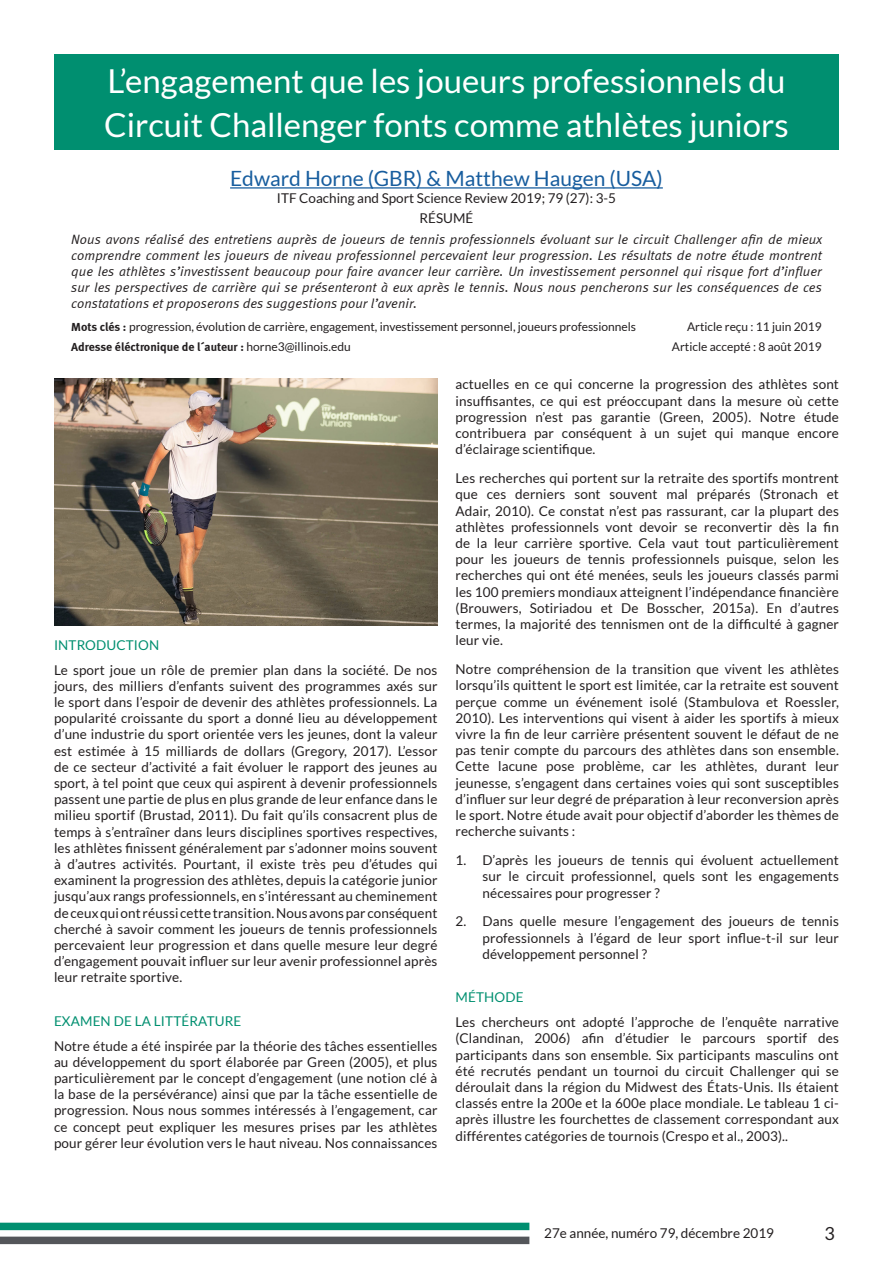
<style>
.page{position:relative;width:893px;height:1263px;background:#fff}
.page>*{position:absolute;margin:0;border:0;box-sizing:border-box;transform-origin:0 0}
.Titulo_Articulo{font:33px "Lato";color:#fff}
.Autor{font:21px "Lato";color:#175d9e}
.t1{font:18px "Lato";color:#231f20}
.Normal_Centrado{font:13.5px/16.2px "Lato";letter-spacing:.01em;color:#231f20;text-align:justify}
.Abstract_Italic{font:italic 13.5px/16.2px "Meta Normal";letter-spacing:.01em;color:#231f20;text-align:justify}
.Titulos_verdes{font:13.5px "Lato";letter-spacing:.01em;color:#008f70}
.Palabras_Clave_y_ema{font:12px "Lato";color:#231f20}
.Palabras_Clave_y_ema-2{font:700 12px "Meta";color:#231f20}
.s1{font-family:"Meta";font-weight:700}
.s2{font-family:"Lato";font-weight:400}
</style>
<div class="page">
<div style="left:0;top:1223px;width:529px;height:7px;background:#008f70"></div>
<div style="left:0;top:1236px;width:529px;height:8px;background:#54565a;border:2px solid #54565a"></div>
<hr style="left:230px;top:187px;width:433px;height:2px;background:#175d9e">
<div style="left:54px;top:54px;width:785px;height:96px;background:#008f70"></div>
<img style="left:54px;top:378px;width:383px;height:247px">
<p class="Titulo_Articulo" style="left:108px;top:63px;width:679px">L’engagement que les joueurs professionnels du</p>
<p class="Titulo_Articulo" style="left:104px;top:107px;width:686px">Circuit Challenger fonts comme athlètes juniors</p>
<p class="Autor" style="left:230px;top:167px;width:434px">Edward Horne (GBR) &amp; Matthew Haugen (USA)</p>
<p class="Normal_Centrado" style="left:277px;top:190px;width:341px">ITF Coaching and Sport Science Review 2019; 79 (27): 3-5</p>
<p class="Normal_Centrado" style="left:420px;top:210px;width:55px">RÉSUMÉ</p>
<p class="Abstract_Italic" style="left:71px;top:231px;width:752px">Nous avons réalisé des entretiens auprès de joueurs de tennis professionnels évoluant sur le circuit Challenger afin de mieux comprendre comment les joueurs de niveau professionnel percevaient leur progression. Les résultats de notre étude montrent que les athlètes s’investissent beaucoup pour faire avancer leur carrière. Un investissement personnel qui risque fort d’influer sur les perspectives de carrière qui se présenteront à eux après le tennis. Nous nous pencherons sur les conséquences de ces constatations et proposerons des suggestions pour l’avenir.</p>
<p class="Palabras_Clave_y_ema" style="left:71px;top:320px;width:566px"><span class="s1">Mots clés :</span> progression, évolution de carrière, engagement, investissement personnel, joueurs professionnels</p>
<p class="Palabras_Clave_y_ema" style="left:687px;top:320px;width:136px">Article reçu : 11 juin 2019</p>
<p class="Palabras_Clave_y_ema-2" style="left:71px;top:340px;width:281px">Adresse éléctronique de l´auteur : <span class="s2">horne3@illinois.edu</span></p>
<p class="Palabras_Clave_y_ema" style="left:672px;top:340px;width:151px">Article accepté : 8 août 2019</p>
<p class="Titulos_verdes" style="left:54px;top:637px;width:107px">INTRODUCTION</p>
<p class="Normal_Centrado" style="left:54px;top:661px;width:385px">Le sport joue un rôle de premier plan dans la société. De nos jours, des milliers d’enfants suivent des programmes axés sur le sport dans l’espoir de devenir des athlètes professionnels. La popularité croissante du sport a donné lieu au développement d’une industrie du sport orientée vers les jeunes, dont la valeur est estimée à 15 milliards de dollars (Gregory, 2017). L’essor de ce secteur d’activité a fait évoluer le rapport des jeunes au sport, à tel point que ceux qui aspirent à devenir professionnels passent une partie de plus en plus grande de leur enfance dans le milieu sportif (Brustad, 2011). Du fait qu’ils consacrent plus de temps à s’entraîner dans leurs disciplines sportives respectives, les athlètes finissent généralement par s’adonner moins souvent à d’autres activités. Pourtant, il existe très peu d’études qui examinent la progression des athlètes, depuis la catégorie junior jusqu’aux rangs professionnels, en s’intéressant au cheminement de ceux qui ont réussi cette transition. Nous avons par conséquent cherché à savoir comment les joueurs de tennis professionnels percevaient leur progression et dans quelle mesure leur degré d’engagement pouvait influer sur leur avenir professionnel après leur retraite sportive.</p>
<p class="Titulos_verdes" style="left:54px;top:1013px;width:189px">EXAMEN DE LA LITTÉRATURE</p>
<p class="Normal_Centrado" style="left:54px;top:1037px;width:385px">Notre étude a été inspirée par la théorie des tâches essentielles au développement du sport élaborée par Green (2005), et plus particulièrement par le concept d’engagement (une notion clé à la base de la persévérance) ainsi que par la tâche essentielle de progression. Nous nous sommes intéressés à l’engagement, car ce concept peut expliquer les mesures prises par les athlètes pour gérer leur évolution vers le haut niveau. Nos connaissances</p>
<p class="Normal_Centrado" style="left:455px;top:376px;width:385px">actuelles en ce qui concerne la progression des athlètes sont insuffisantes, ce qui est préoccupant dans la mesure où cette progression n’est pas garantie (Green, 2005). Notre étude contribuera par conséquent à un sujet qui manque encore d’éclairage scientifique.</p>
<p class="Normal_Centrado" style="left:455px;top:470px;width:385px">Les recherches qui portent sur la retraite des sportifs montrent que ces derniers sont souvent mal préparés (Stronach et Adair, 2010). Ce constat n’est pas rassurant, car la plupart des athlètes professionnels vont devoir se reconvertir dès la fin de la leur carrière sportive. Cela vaut tout particulièrement pour les joueurs de tennis professionnels puisque, selon les recherches qui ont été menées, seuls les joueurs classés parmi les 100 premiers mondiaux atteignent l’indépendance financière (Brouwers, Sotiriadou et De Bosscher, 2015a). En d’autres termes, la majorité des tennismen ont de la difficulté à gagner leur vie.</p>
<p class="Normal_Centrado" style="left:455px;top:661px;width:385px">Notre compréhension de la transition que vivent les athlètes lorsqu’ils quittent le sport est limitée, car la retraite est souvent perçue comme un événement isolé (Stambulova et Roessler, 2010). Les interventions qui visent à aider les sportifs à mieux vivre la fin de leur carrière présentent souvent le défaut de ne pas tenir compte du parcours des athlètes dans son ensemble.<br>Cette lacune pose problème, car les athlètes, durant leur jeunesse, s’engagent dans certaines voies qui sont susceptibles d’influer sur leur degré de préparation à leur reconversion après le sport. Notre étude avait pour objectif d’aborder les thèmes de recherche suivants :</p>
<p class="Normal_Centrado" style="left:482px;top:852px;width:358px;text-indent:-27px">1. D’après les joueurs de tennis qui évoluent actuellement sur le circuit professionnel, quels sont les engagements nécessaires pour progresser ?</p>
<p class="Normal_Centrado" style="left:482px;top:913px;width:358px;text-indent:-27px">2. Dans quelle mesure l’engagement des joueurs de tennis professionnels à l’égard de leur sport influe-t-il sur leur développement personnel ?</p>
<p class="Titulos_verdes" style="left:455px;top:990px;width:70px">MÉTHODE</p>
<p class="Normal_Centrado" style="left:455px;top:1014px;width:385px">Les chercheurs ont adopté l’approche de l’enquête narrative (Clandinan, 2006) afin d’étudier le parcours sportif des participants dans son ensemble. Six participants masculins ont été recrutés pendant un tournoi du circuit Challenger qui se déroulait dans la région du Midwest des États-Unis. Ils étaient classés entre la 200e et la 600e place mondiale. Le tableau 1 ci&shy;après illustre les fourchettes de classement correspondant aux différentes catégories de tournois (Crespo et al., 2003)..</p>
<p class="Normal_Centrado" style="left:544px;top:1225px;width:231px">27e année, numéro 79, décembre 2019</p>
<h3 class="t1" style="left:825px;top:1224px;width:12px">3</h3>
</div>
